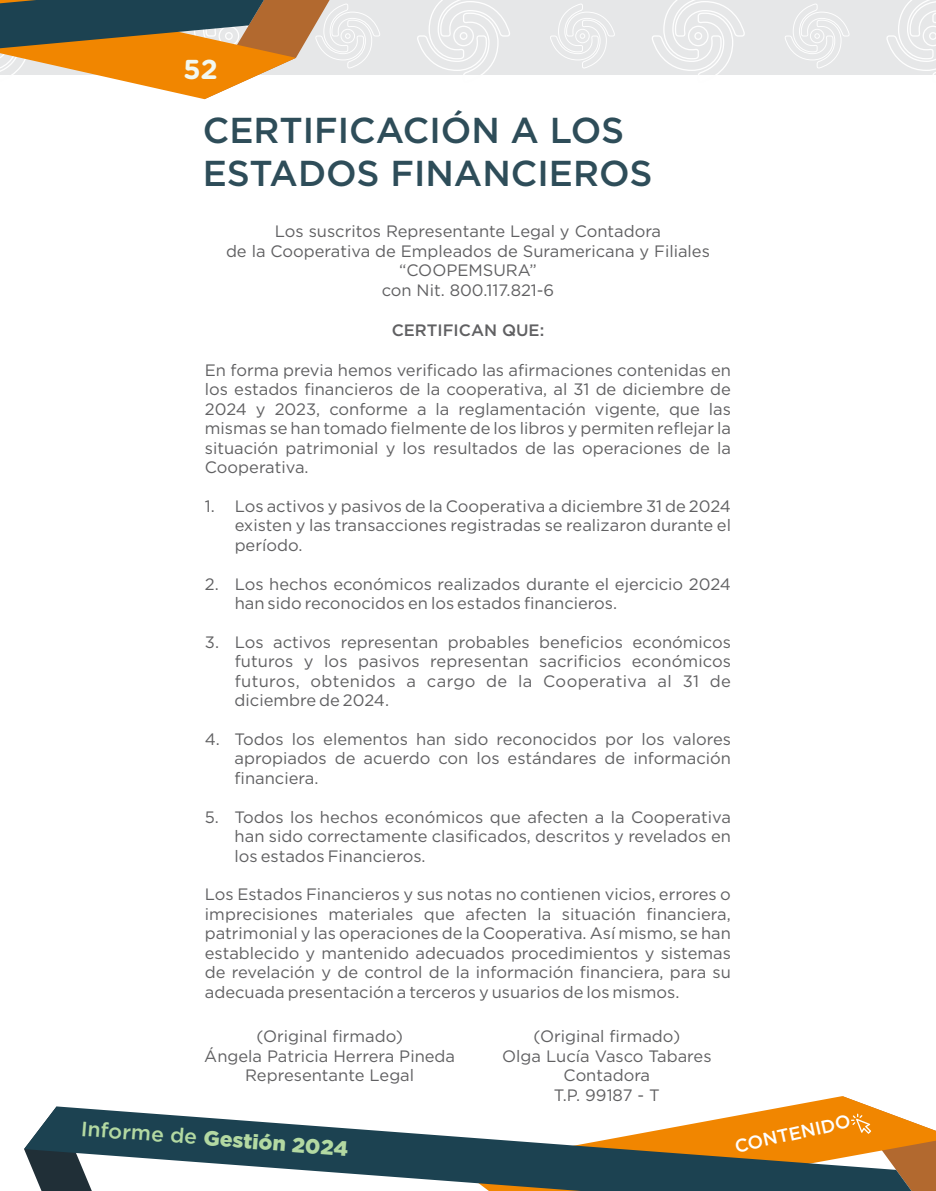
<style>
.page{position:relative;width:936px;height:1191px;background:#fff}
.page>*{position:absolute;margin:0;border:0;box-sizing:border-box;transform-origin:0 0}
.t1{font:500 36px/43.2px "Gotham";color:#2e4d59}
.t2{font:700 27.3px "Gotham Rounded";color:#f2f8f0}
.t3{font:900 20.7px "Gotham";color:#b3d9a2}
.t4{font:500 18.45px "Gotham";color:#fefefe}
.t5{font:16.5px/19.4px "Gotham";color:#606062;text-align:justify}
.t6{font:16.5px "Gotham";color:#606062}
.t7{font:500 16.5px "Gotham";color:#606062}
.s1{font-weight:500}
</style>
<div class="page">
<div style="left:0;top:0;width:935px;height:75px;background:#e6e7e8"></div>
<svg style="left:886px;top:0;width:49px;height:75px"></svg>
<svg style="left:785px;top:4px;width:64px;height:64px"></svg>
<svg style="left:652px;top:0;width:93px;height:75px"></svg>
<svg style="left:550px;top:4px;width:65px;height:65px"></svg>
<svg style="left:417px;top:0;width:93px;height:75px"></svg>
<svg style="left:789px;top:1096px;width:53px;height:10px"></svg>
<svg style="left:24px;top:1106px;width:818px;height:85px;fill:#204351"></svg>
<svg style="left:0;top:0;width:380px;height:100px"></svg>
<svg style="left:842px;top:1096px;width:93px;height:95px"></svg>
<h2 class="t2" style="left:183px;top:57px;width:36px">52</h2>
<h1 class="t1" style="left:203px;top:111px;width:451px">CERTIFICACIÓN A LOS<br>ESTADOS FINANCIEROS</h1>
<p class="t5" style="left:226px;top:223px;width:485px;text-align:center">Los suscritos Representante Legal y Contadora<br>de la Cooperativa de Empleados de Suramericana y Filiales “COOPEMSURA”<br>con Nit. 800.117.821-6</p>
<p class="t7" style="left:391px;top:322px;width:154px">CERTIFICAN QUE:</p>
<p class="t5" style="left:205px;top:361px;width:527px">En forma previa hemos verificado las afirmaciones contenidas en los estados financieros de la cooperativa, al 31 de diciembre de 2024 y 2023, conforme a la reglamentación vigente, que las mismas se han tomado fielmente de los libros y permiten reflejar la situación patrimonial y los resultados de las operaciones de la Cooperativa.</p>
<p class="t5" style="left:235px;top:497px;width:498px;text-indent:-30px">1. Los activos y pasivos de la Cooperativa a diciembre 31 de 2024 existen y las transacciones registradas se realizaron durante el período.</p>
<p class="t5" style="left:235px;top:575px;width:498px;text-indent:-30px">2. Los hechos económicos realizados durante el ejercicio 2024 han sido reconocidos en los estados financieros.</p>
<p class="t5" style="left:235px;top:633px;width:498px;text-indent:-30px">3. Los activos representan probables beneficios económicos futuros y los pasivos representan sacrificios económicos futuros, obtenidos a cargo de la Cooperativa al 31 de diciembre de 2024.</p>
<p class="t5" style="left:235px;top:730px;width:498px;text-indent:-30px">4. Todos los elementos han sido reconocidos por los valores apropiados de acuerdo con los estándares de información financiera.</p>
<p class="t5" style="left:235px;top:808px;width:498px;text-indent:-30px">5. Todos los hechos económicos que afecten a la Cooperativa han sido correctamente clasificados, descritos y revelados en los estados Financieros.</p>
<p class="t5" style="left:205px;top:886px;width:527px">Los Estados Financieros y sus notas no contienen vicios, errores o imprecisiones materiales que afecten la situación financiera, patrimonial y las operaciones de la Cooperativa. Así mismo, se han establecido y mantenido adecuados procedimientos y sistemas de revelación y de control de la información financiera, para su adecuada presentación a terceros y usuarios de los mismos.</p>
<p class="t5" style="left:256px;top:1027px;width:148px">(Original firmado)</p>
<p class="t6" style="left:204px;top:1049px;width:252px">Ángela Patricia Herrera Pineda</p>
<p class="t5" style="left:245px;top:1066px;width:170px">Representante Legal</p>
<p class="t5" style="left:533px;top:1027px;width:148px">(Original firmado)</p>
<p class="t6" style="left:502px;top:1049px;width:211px">Olga Lucía Vasco Tabares</p>
<p class="t5" style="left:554px;top:1066px;width:108px;text-align:center">Contadora<br>T.P. 99187 - T</p>
<p class="t3" style="left:81px;top:1121px;width:270px;rotate:4deg"><span class="s1">Informe de</span> Gestión 2024</p>
<p class="t4" style="left:733px;top:1138px;width:120px;rotate:-13deg">CONTENIDO</p>
</div>
